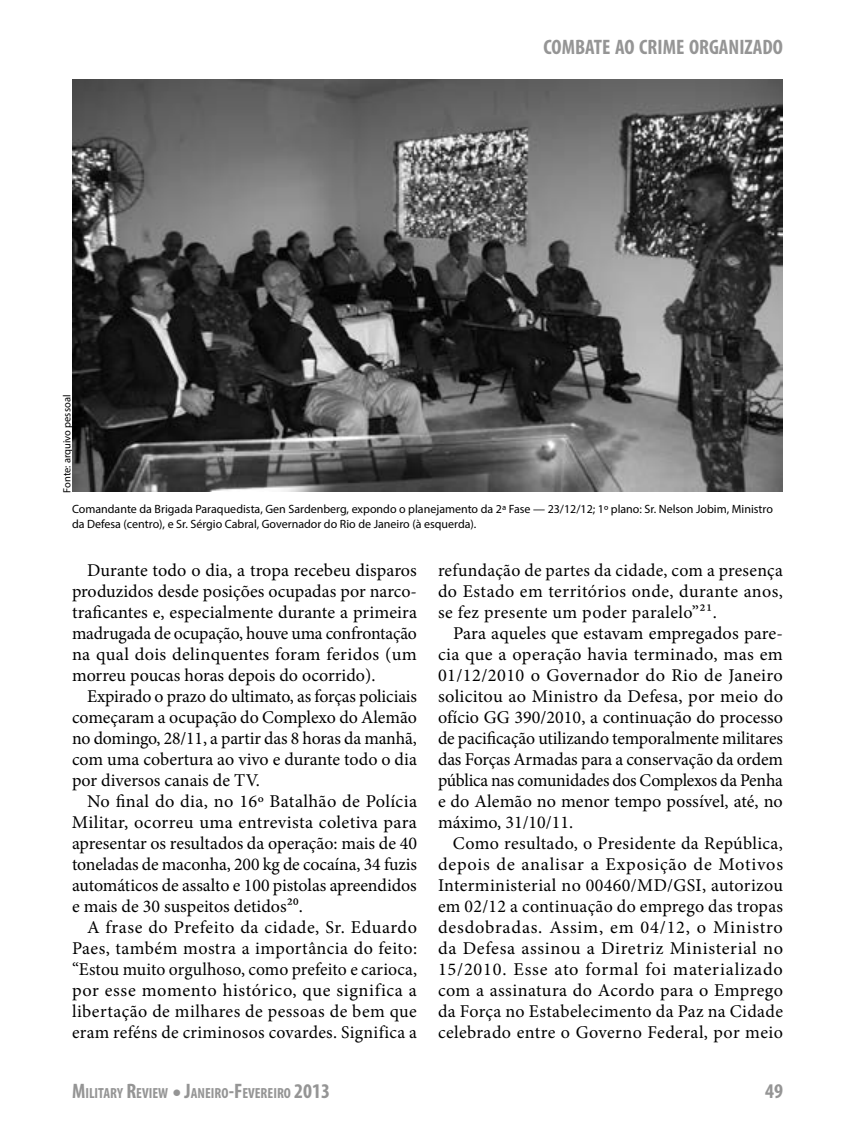
<style>
.page{position:relative;width:864px;height:1134px;background:#fff}
.page>*{position:absolute;margin:0;border:0;box-sizing:border-box;transform-origin:0 0}
.t1{font:700 condensed 21px "Myriad Pro";color:#959595}
.t2{font:700 condensed 21px "Myriad Pro";color:#959595}
.t3{font:18px/21px "Minion Pro";letter-spacing:.005em;color:#000;text-align:justify}
.t4{font:700 condensed 14.7px "Myriad Pro";color:#959595}
.t5{font:12px/15px "Myriad Pro";color:#000}
.t6{font:10.5px "Myriad Pro";color:#000}
.s1{font-size:21px}
.s2{font-weight:400;font-stretch:normal;font-size:31.5px}
</style>
<div class="page">
<img style="left:72px;top:80px;width:711px;height:412px">
<p class="t6" style="left:61px;top:493px;width:99px;rotate:-90deg">Fonte: arquivo pessoal</p>
<p class="t1" style="left:544px;top:34px;width:241px">COMBATE AO CRIME ORGANIZADO</p>
<p class="t5" style="left:72px;top:501px;width:702px">Comandante da Brigada Paraquedista, Gen Sardenberg, expondo o planejamento da 2ª Fase — 23/12/12; 1º plano: Sr. Nelson Jobim, Ministro da Defesa (centro), e Sr. Sérgio Cabral, Governador do Rio de Janeiro (à esquerda).</p>
<p class="t3" style="left:72px;top:560px;width:347px;text-indent:15px">Durante todo o dia, a tropa recebeu disparos produzidos desde posições ocupadas por narco&shy;traficantes e, especialmente durante a primeira madrugada de ocupação, houve uma confrontação na qual dois delinquentes foram feridos (um morreu poucas horas depois do ocorrido).</p>
<p class="t3" style="left:72px;top:686px;width:347px;text-indent:15px">Expirado o prazo do ultimato, as forças policiais começaram a ocupação do Complexo do Alemão no domingo, 28/11, a partir das 8 horas da manhã, com uma cobertura ao vivo e durante todo o dia por diversos canais de TV.</p>
<p class="t3" style="left:72px;top:791px;width:347px;text-indent:15px">No final do dia, no 16º Batalhão de Polícia Militar, ocorreu uma entrevista coletiva para apresentar os resultados da operação: mais de 40 toneladas de maconha, 200 kg de cocaína, 34 fuzis automáticos de assalto e 100 pistolas apreendidos e mais de 30 suspeitos detidos20.</p>
<p class="t3" style="left:72px;top:917px;width:347px;text-indent:15px">A frase do Prefeito da cidade, Sr. Eduardo Paes, também mostra a importância do feito: “Estou muito orgulhoso, como prefeito e carioca, por esse momento histórico, que significa a libertação de milhares de pessoas de bem que eram reféns de criminosos covardes. Significa a</p>
<p class="t3" style="left:438px;top:560px;width:347px">refundação de partes da cidade, com a presença do Estado em territórios onde, durante anos, se fez presente um poder paralelo”21.</p>
<p class="t3" style="left:438px;top:623px;width:347px;text-indent:15px">Para aqueles que estavam empregados pare&shy;cia que a operação havia terminado, mas em 01/12/2010 o Governador do Rio de Janeiro solicitou ao Ministro da Defesa, por meio do ofício GG 390/2010, a continuação do processo de pacificação utilizando temporalmente militares das Forças Armadas para a conservação da ordem pública nas comunidades dos Complexos da Penha e do Alemão no menor tempo possível, até, no máximo, 31/10/11.</p>
<p class="t3" style="left:438px;top:833px;width:347px;text-indent:15px">Como resultado, o Presidente da República, depois de analisar a Exposição de Motivos Interministerial no 00460/MD/GSI, autorizou em 02/12 a continuação do emprego das tropas desdobradas. Assim, em 04/12, o Ministro da Defesa assinou a Diretriz Ministerial no 15/2010. Esse ato formal foi materializado com a assinatura do Acordo para o Emprego da Força no Estabelecimento da Paz na Cidade celebrado entre o Governo Federal, por meio</p>
<p class="t4" style="left:72px;top:1084px;width:260px"><span class="s1">M</span>ILITARY <span class="s1">R</span>EVIEW <span class="s2">•</span> <span class="s1">J</span>ANEIRO<span class="s1">-F</span>EVEREIRO <span class="s1">2013</span></p>
<p class="t2" style="left:765px;top:1078px;width:19px">49</p>
</div>
